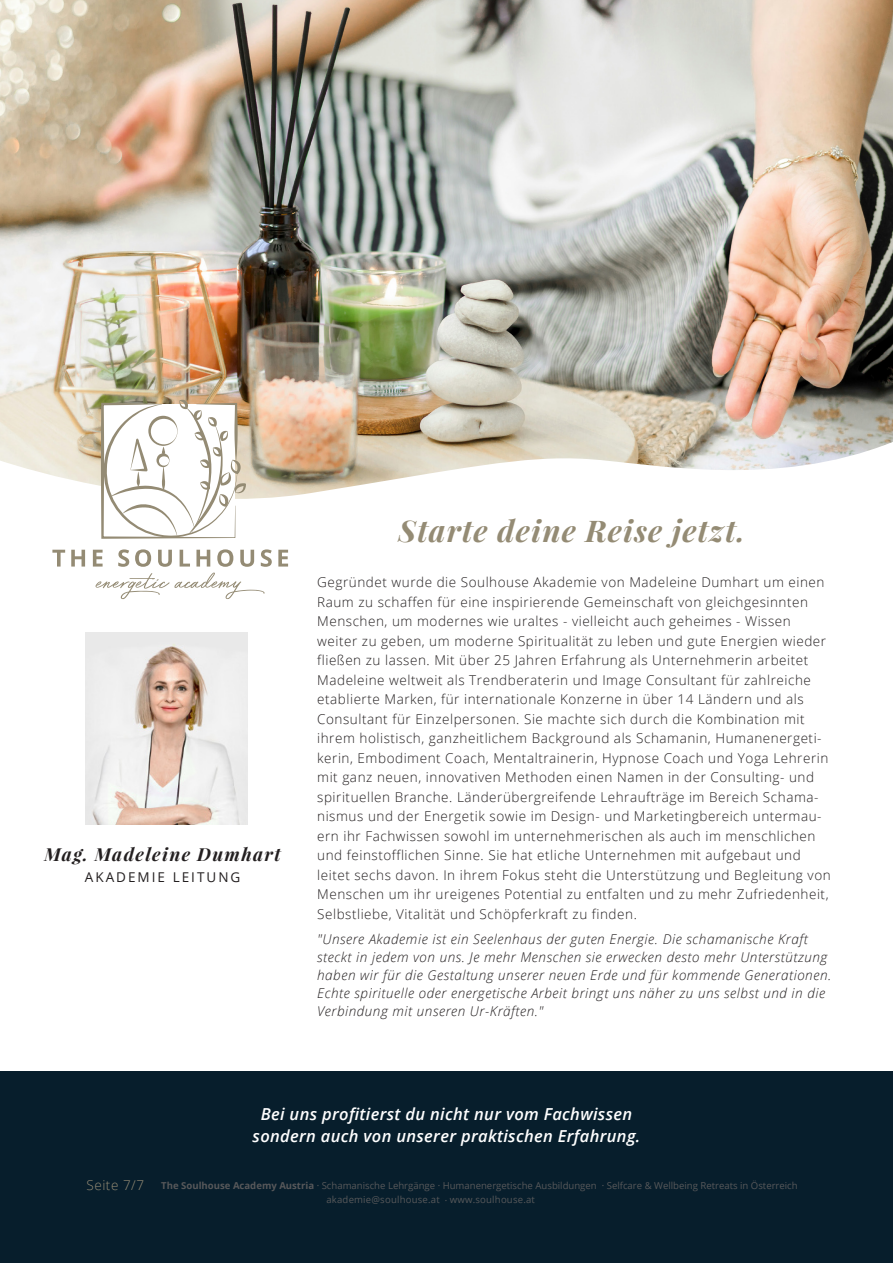
<style>
.page{position:relative;width:893px;height:1263px;background:#fff}
.page>*{position:absolute;margin:0;border:0;box-sizing:border-box;transform-origin:0 0}
.t1{font:italic 700 30px "Playfair Display";letter-spacing:.04em;color:#948b74}
.t2{font:italic 700 18px "Playfair Display";letter-spacing:.075em;color:#231f20}
.t3{font:italic 600 16.5px/22.5px "Open Sans";letter-spacing:.02em;color:#fff;text-align:center}
.t4{font:300 13.5px/19.5px "Open Sans";letter-spacing:.04em;color:#231f20}
.t5{font:italic 300 13.5px/18px "Open Sans";letter-spacing:.04em;color:#231f20}
.t6{font:13.5px "Open Sans";letter-spacing:.15em;color:#231f20}
.t7{font:300 13.5px "Open Sans";letter-spacing:.04em;color:#948b74}
.t8{font:9.6px/14.4px "Open Sans";color:#57585a}
.s1{font-weight:700}
</style>
<div class="page">
<img style="left:0;top:0;width:893px;height:499px">
<div style="left:0;top:1071px;width:893px;height:192px;background:#071e2c"></div>
<svg style="left:101px;top:400px;width:145px;height:139px"></svg>
<svg style="left:52px;top:550px;width:13px;height:16px"></svg>
<svg style="left:71px;top:550px;width:14px;height:16px"></svg>
<svg style="left:278px;top:550px;width:10px;height:16px"></svg>
<svg style="left:93px;top:549px;width:179px;height:50px"></svg>
<img style="left:86px;top:633px;width:162px;height:192px">
<h2 class="t2" style="left:44px;top:842px;width:238px">Mag. Madeleine Dumhart</h2>
<p class="t6" style="left:85px;top:868px;width:157px">AKADEMIE LEITUNG</p>
<h1 class="t1" style="left:399px;top:510px;width:347px">Starte deine Reise jetzt.</h1>
<p class="t4" style="left:317px;top:572px;width:515px">Gegründet wurde die Soulhouse Akademie von Madeleine Dumhart um einen Raum zu schaffen für eine inspirierende Gemeinschaft von gleichgesinnten Menschen, um modernes wie uraltes - vielleicht auch geheimes - Wissen weiter zu geben, um moderne Spiritualität zu leben und gute Energien wieder fließen zu lassen. Mit über 25 Jahren Erfahrung als Unternehmerin arbeitet Madeleine weltweit als Trendberaterin und Image Consultant für zahlreiche etablierte Marken, für internationale Konzerne in über 14 Ländern und als Consultant für Einzelpersonen. Sie machte sich durch die Kombination mit ihrem holistisch, ganzheitlichem Background als Schamanin, Humanenergeti&shy;kerin, Embodiment Coach, Mentaltrainerin, Hypnose Coach und Yoga Lehrerin mit ganz neuen, innovativen Methoden einen Namen in der Consulting- und spirituellen Branche. Länderübergreifende Lehraufträge im Bereich Schama&shy;nismus und der Energetik sowie im Design- und Marketingbereich untermau&shy;ern ihr Fachwissen sowohl im unternehmerischen als auch im menschlichen und feinstofflichen Sinne. Sie hat etliche Unternehmen mit aufgebaut und leitet sechs davon. In ihrem Fokus steht die Unterstützung und Begleitung von Menschen um ihr ureigenes Potential zu entfalten und zu mehr Zufriedenheit, Selbstliebe, Vitalität und Schöpferkraft zu finden.</p>
<p class="t5" style="left:317px;top:930px;width:516px">"Unsere Akademie ist ein Seelenhaus der guten Energie. Die schamanische Kraft steckt in jedem von uns. Je mehr Menschen sie erwecken desto mehr Unterstützung haben wir für die Gestaltung unserer neuen Erde und für kommende Generationen.<br>Echte spirituelle oder energetische Arbeit bringt uns näher zu uns selbst und in die Verbindung mit unseren Ur-Kräften."</p>
<p class="t7" style="left:87px;top:1175px;width:59px">Seite 7/7</p>
<p class="t3" style="left:253px;top:1102px;width:389px">Bei uns profitierst du nicht nur vom Fachwissen sondern auch von unserer praktischen Erfahrung.</p>
<p class="t8" style="left:326px;top:1178px;width:473px;text-indent:-165px"><span class="s1">The Soulhouse Academy Austria</span> . Schamanische Lehrgänge . Humanenergetische Ausbildungen . Selfcare &amp; Wellbeing Retreats in Österreich akademie@soulhouse.at . www.soulhouse.at</p>
</div>
